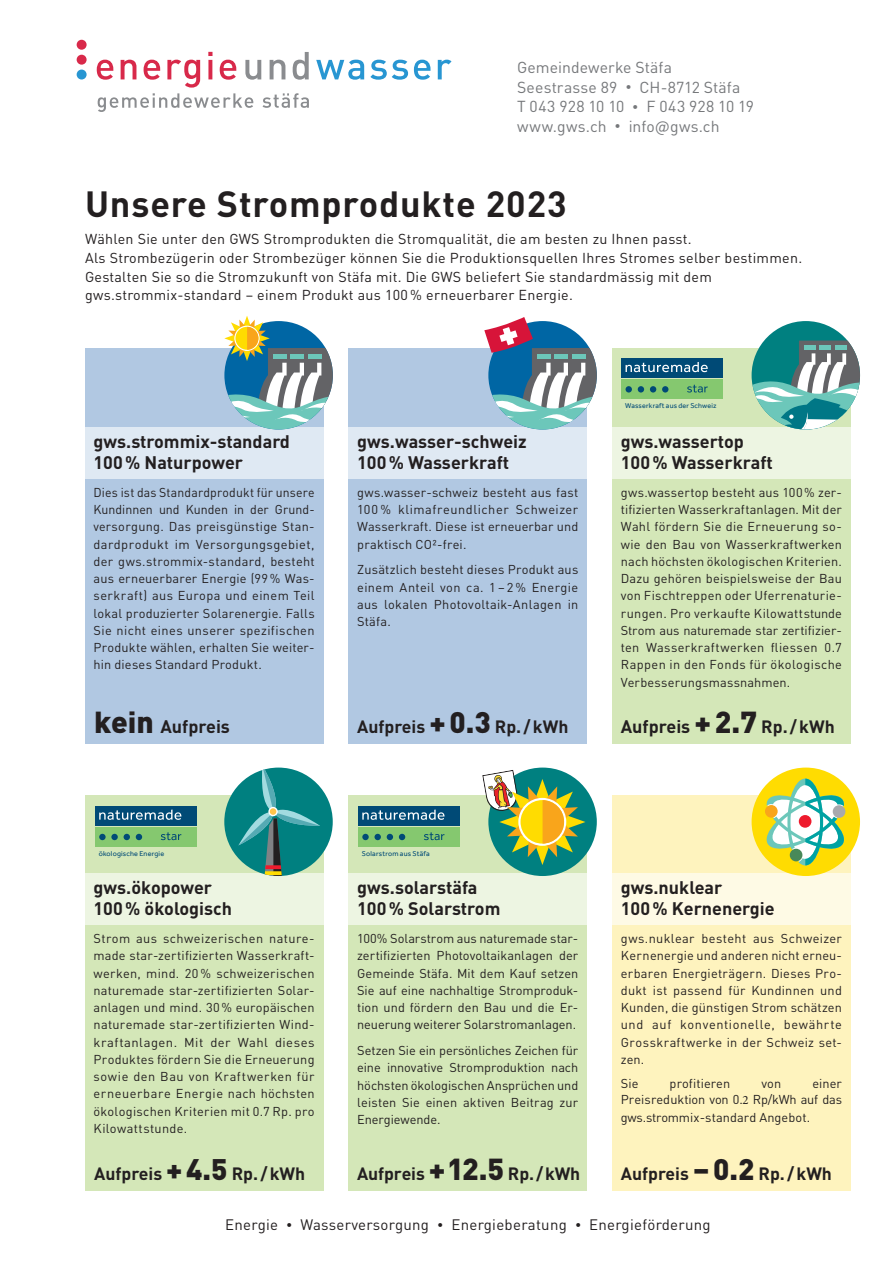
<style>
.page{position:relative;width:893px;height:1263px;background:#fff}
.page>*{position:absolute;margin:0;border:0;box-sizing:border-box;transform-origin:0 0}
.t1{font:700 36px "DIN Pro";letter-spacing:.025em;color:#231f20}
.t2{font:700 18px/21px "DIN Pro";color:#231f20}
.t3{font:700 17.7px "DIN Pro";color:#231f20}
.t4{font:15.75px/19.5px "DIN Pro";letter-spacing:.01em;color:#76787b}
.t5{font:15px "DIN";letter-spacing:.02em;color:#231f20}
.t6{font:14.25px/18.8px "DIN";letter-spacing:.02em;color:#231f20}
.t7{font:12.75px/17.2px "DIN Pro";letter-spacing:.02em;color:#231f20;text-align:justify}
.t8{font:12.75px/17.2px "DIN Pro";letter-spacing:.02em;color:#231f20;scale:.96 1}
.t9{font:7.2px "Effra";letter-spacing:.025em;color:#004a76}
.s1{font-size:12px}
.s2{font-weight:900;font-size:30px}
.s3{font-weight:900;font-size:29.4px}
.s4{font-size:17.7px}
.s5{font-family:"Minion Pro"}
.s6{font-family:"DIN Pro";font-size:12px}
</style>
<div class="page">
<div style="left:85px;top:795px;width:238px;height:396px;background:#d4e7b8"></div>
<div style="left:349px;top:795px;width:238px;height:396px;background:#d4e7b8"></div>
<div style="left:612px;top:795px;width:238px;height:396px;background:#fef3be"></div>
<div style="left:349px;top:349px;width:238px;height:395px;background:#b1c8e2"></div>
<div style="left:612px;top:349px;width:238px;height:395px;background:#d4e7b8"></div>
<div style="left:349px;top:427px;width:238px;height:51px;background:#dfe9f3"></div>
<div style="left:612px;top:427px;width:238px;height:51px;background:#edf5e2"></div>
<div style="left:752px;top:321px;width:108px;height:108px;background:#008080;border-radius:50%"></div>
<svg style="left:752px;top:340px;width:108px;height:89px"></svg>
<div style="left:85px;top:874px;width:238px;height:51px;background:#edf5e2"></div>
<div style="left:349px;top:874px;width:238px;height:51px;background:#edf5e2"></div>
<div style="left:612px;top:874px;width:238px;height:51px;background:#fefae5"></div>
<div style="left:488px;top:767px;width:109px;height:109px;background:#008080;border-radius:50%"></div>
<div style="left:752px;top:767px;width:108px;height:109px;background:#ffdc01;border-radius:50%"></div>
<svg style="left:765px;top:778px;width:80px;height:87px"></svg>
<div style="left:833px;top:805px;width:12px;height:13px;background:#a8a9ad;border-radius:50%"></div>
<div style="left:790px;top:849px;width:12px;height:12px;background:#488959;border-radius:50%"></div>
<div style="left:224px;top:767px;width:109px;height:109px;background:#008080;border-radius:50%"></div>
<svg style="left:238px;top:767px;width:82px;height:109px"></svg>
<div style="left:269px;top:808px;width:8px;height:7px;background:#fec34a;border-radius:3px"></div>
<svg style="left:265px;top:865px;width:16px;height:4px"></svg>
<svg style="left:265px;top:871px;width:17px;height:4px"></svg>
<svg style="left:97px;top:52px;width:212px;height:60px"></svg>
<svg style="left:316px;top:60px;width:48px;height:20px"></svg>
<svg style="left:370px;top:60px;width:38px;height:20px"></svg>
<svg style="left:414px;top:60px;width:16px;height:20px"></svg>
<svg style="left:438px;top:60px;width:13px;height:19px"></svg>
<div style="left:77px;top:70px;width:10px;height:10px;background:#2896d2;border-radius:50%"></div>
<div style="left:77px;top:55px;width:10px;height:10px;background:#d8294a;border-radius:50%"></div>
<div style="left:77px;top:40px;width:10px;height:10px;background:#d8294a;border-radius:50%"></div>
<div style="left:622px;top:358px;width:101px;height:20px;background:#004a76"></div>
<div style="left:622px;top:380px;width:101px;height:19px;background:#85c86f"></div>
<div style="left:625px;top:386px;width:7px;height:7px;background:#004a76;border-radius:50%"></div>
<div style="left:638px;top:386px;width:6px;height:7px;background:#004a76;border-radius:50%"></div>
<div style="left:650px;top:386px;width:6px;height:7px;background:#004a76;border-radius:50%"></div>
<div style="left:662px;top:386px;width:6px;height:7px;background:#004a76;border-radius:50%"></div>
<svg style="left:625px;top:362px;width:83px;height:10px"></svg>
<svg style="left:687px;top:385px;width:21px;height:7px"></svg>
<div style="left:95px;top:806px;width:102px;height:19px;background:#004a76"></div>
<div style="left:95px;top:827px;width:102px;height:20px;background:#85c86f"></div>
<div style="left:99px;top:834px;width:7px;height:6px;background:#004a76;border-radius:50%"></div>
<div style="left:111px;top:834px;width:7px;height:6px;background:#004a76;border-radius:50%"></div>
<svg style="left:124px;top:834px;width:6px;height:6px"></svg>
<svg style="left:136px;top:834px;width:6px;height:6px"></svg>
<svg style="left:99px;top:809px;width:82px;height:11px"></svg>
<svg style="left:161px;top:832px;width:20px;height:8px"></svg>
<div style="left:358px;top:806px;width:102px;height:19px;background:#004a76"></div>
<div style="left:358px;top:827px;width:102px;height:20px;background:#85c86f"></div>
<div style="left:362px;top:834px;width:7px;height:6px;background:#004a76;border-radius:50%"></div>
<div style="left:374px;top:834px;width:7px;height:6px;background:#004a76;border-radius:50%"></div>
<svg style="left:387px;top:834px;width:6px;height:6px"></svg>
<svg style="left:399px;top:834px;width:6px;height:6px"></svg>
<svg style="left:362px;top:809px;width:83px;height:11px"></svg>
<svg style="left:424px;top:832px;width:20px;height:8px"></svg>
<svg style="left:484px;top:317px;width:113px;height:112px"></svg>
<div style="left:85px;top:349px;width:238px;height:395px;background:#b1c8e2"></div>
<div style="left:85px;top:427px;width:238px;height:51px;background:#dfe9f3"></div>
<svg style="left:224px;top:316px;width:109px;height:113px"></svg>
<svg style="left:482px;top:770px;width:103px;height:95px"></svg>
<p class="t4" style="left:517px;top:57px;width:238px">Gemeindewerke Stäfa<br>Seestrasse 89 <span class="s1">•</span> CH-8712 Stäfa<br>T 043 928 10 10 <span class="s1">•</span> F 043 928 10 19 www.gws.ch <span class="s1">•</span> info@gws.ch</p>
<h1 class="t1" style="left:85px;top:179px;width:483px">Unsere Stromprodukte 2023</h1>
<p class="t6" style="left:85px;top:229px;width:719px">Wählen Sie unter den GWS Stromprodukten die Stromqualität, die am besten zu Ihnen passt.<br>Als Strombezügerin oder Strombezüger können Sie die Produktionsquellen Ihres Stromes selber bestimmen.<br>Gestalten Sie so die Stromzukunft von Stäfa mit. Die GWS beliefert Sie standardmässig mit dem gws.strommix-standard – einem Produkt aus 100 % erneuerbarer Energie.</p>
<p class="t9" style="left:625px;top:401px;width:93px">Wasserkraft aus der Schweiz</p>
<h2 class="t2" style="left:94px;top:430px;width:198px">gws.strommix-standard<br>100% Naturpower</h2>
<h2 class="t2" style="left:357px;top:430px;width:171px">gws.wasser-schweiz<br>100% Wasserkraft</h2>
<h2 class="t2" style="left:621px;top:430px;width:154px">gws.wassertop<br>100% Wasserkraft</h2>
<p class="t8" style="left:94px;top:483px;width:232px">Dies ist das Standardprodukt für unsere Kundinnen und Kunden in der Grund&shy;versorgung. Das preisgünstige Stan&shy;dardprodukt im Versorgungsgebiet, der gws.strommix-standard, besteht aus erneuerbarer Energie (99% Was&shy;serkraft) aus Europa und einem Teil lokal produzierter Solarenergie. Falls Sie nicht eines unserer spezifischen Produkte wählen, erhalten Sie weiter&shy;hin dieses Standard Produkt.</p>
<p class="t7" style="left:357px;top:483px;width:223px">gws.wasser-schweiz besteht aus fast 100 % klimafreundlicher Schweizer Wasserkraft. Diese ist erneuerbar und praktisch CO²-frei.</p>
<p class="t7" style="left:357px;top:561px;width:223px">Zusätzlich besteht dieses Produkt aus einem Anteil von ca. 1 – 2 % Energie aus lokalen Photovoltaik-Anlagen in Stäfa.</p>
<p class="t7" style="left:621px;top:483px;width:223px">gws.wassertop besteht aus 100% zer&shy;tifizierten Wasserkraftanlagen. Mit der Wahl fördern Sie die Erneuerung so&shy;wie den Bau von Wasserkraftwerken nach höchsten ökologischen Kriterien.<br>Dazu gehören beispielsweise der Bau von Fischtreppen oder Uferrenaturie&shy;rungen. Pro verkaufte Kilowattstunde Strom aus naturemade star zertifizier&shy;ten Wasserkraftwerken fliessen 0.7<br>Rappen in den Fonds für ökologische Verbesserungsmassnahmen.</p>
<h2 class="t2" style="left:94px;top:715px;width:137px"><span class="s2">kein</span> Aufpreis</h2>
<h3 class="t3" style="left:357px;top:715px;width:213px">Aufpreis <span class="s3">+0.3</span> Rp. /kWh</h3>
<h2 class="t2" style="left:621px;top:715px;width:215px">Aufpreis <span class="s2">+2.7</span> <span class="s4">Rp. /kWh</span></h2>
<p class="t9" style="left:99px;top:849px;width:67px">ökologische Energie</p>
<p class="t9" style="left:362px;top:849px;width:69px">Solarstrom aus Stäfa</p>
<h2 class="t2" style="left:94px;top:876px;width:140px">gws.ökopower<br>100% ökologisch</h2>
<h2 class="t2" style="left:357px;top:876px;width:145px">gws.solarstäfa<br>100% Solarstrom</h2>
<h2 class="t2" style="left:621px;top:876px;width:155px">gws.nuklear<br>100% Kernenergie</h2>
<p class="t7" style="left:94px;top:929px;width:223px">Strom aus schweizerischen nature&shy;made star-zertifizierten Wasserkraft&shy;werken, mind. 20 % schweizerischen naturemade star-zertifizierten Solar&shy;anlagen und mind. 30% europäischen naturemade star-zertifizierten Wind&shy;kraftanlagen. Mit der Wahl dieses Produktes fördern Sie die Erneuerung sowie den Bau von Kraftwerken für erneuerbare Energie nach höchsten ökologischen Kriterien mit 0.7 Rp. pro Kilowattstunde.</p>
<p class="t7" style="left:357px;top:929px;width:223px">100% Solarstrom aus naturemade star&shy;zertifizierten Photovoltaikanlagen der Gemeinde Stäfa. Mit dem Kauf setzen Sie auf eine nachhaltige Stromproduk&shy;tion und fördern den Bau und die Er&shy;neuerung weiterer Solarstromanlagen.</p>
<p class="t7" style="left:357px;top:1041px;width:223px">Setzen Sie ein persönliches Zeichen für eine innovative Stromproduktion nach höchsten ökologischen Ansprüchen und leisten Sie einen aktiven Beitrag zur Energiewende.</p>
<p class="t7" style="left:621px;top:929px;width:223px">gws.nuklear besteht aus Schweizer Kernenergie und anderen nicht erneu&shy;erbaren Energieträgern. Dieses Pro&shy;dukt ist passend für Kundinnen und Kunden, die günstigen Strom schätzen und auf konventionelle, bewährte Grosskraftwerke in der Schweiz set&shy;zen.</p>
<p class="t7" style="left:621px;top:1074px;width:19px">Sie</p>
<p class="t7" style="left:670px;top:1074px;width:62px">profitieren</p>
<p class="t7" style="left:761px;top:1074px;width:21px">von</p>
<p class="t7" style="left:621px;top:1074px;width:223px;line-height:16.2px;text-align:right">einer<br>Preisreduktion von 0.<span class="s5">2</span> Rp/kWh auf das</p>
<p class="t7" style="left:621px;top:1108px;width:191px">gws.strommix-standard Angebot.</p>
<h3 class="t3" style="left:94px;top:1161px;width:213px">Aufpreis <span class="s3">+4.5</span> Rp. /kWh</h3>
<h3 class="t3" style="left:357px;top:1162px;width:225px">Aufpreis <span class="s2">+12.5</span> Rp. /kWh</h3>
<h3 class="t3" style="left:621px;top:1161px;width:213px">Aufpreis <span class="s3">–0.2</span> Rp. /kWh</h3>
<p class="t5" style="left:225px;top:1215px;width:487px">Energie <span class="s6">•</span> Wasserversorgung <span class="s6">•</span> Energieberatung <span class="s6">•</span> Energieförderung</p>
</div>
